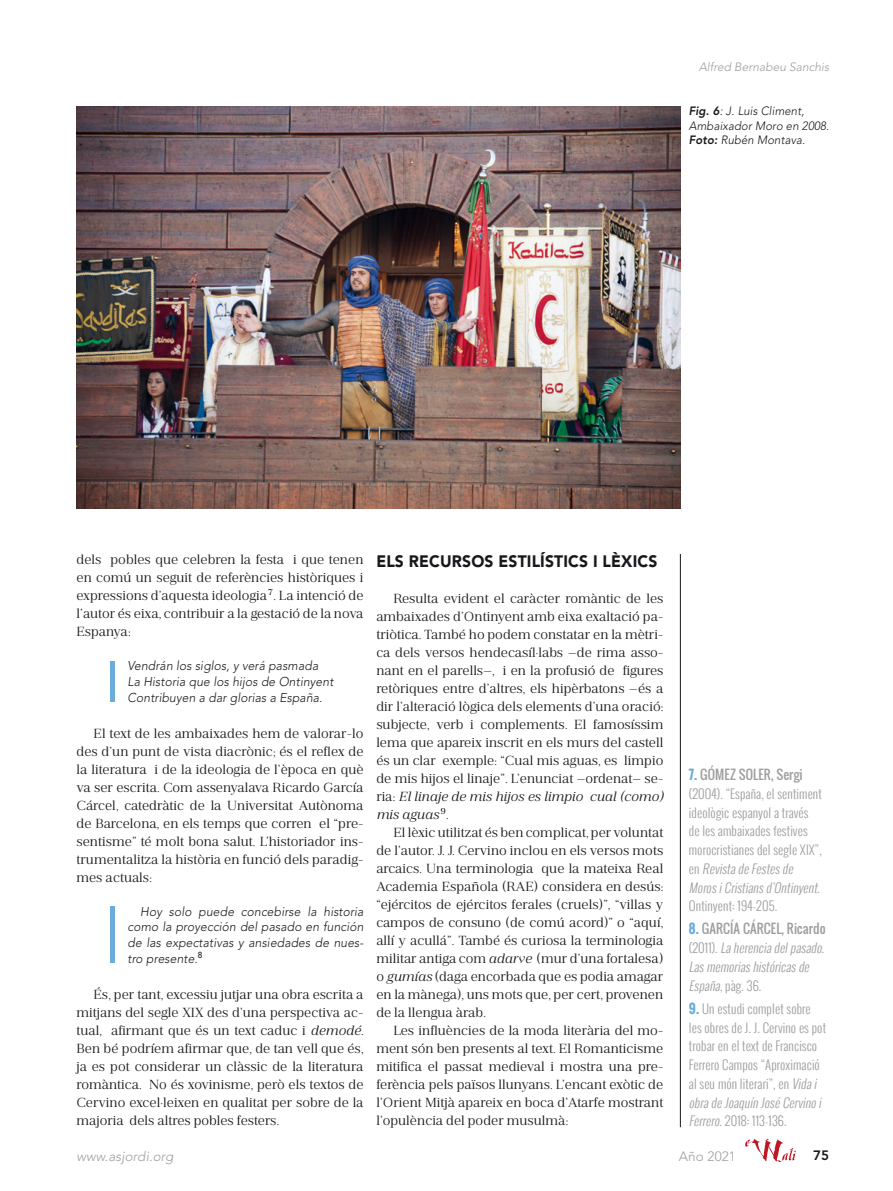
<style>
.page{position:relative;width:893px;height:1191px;background:#fff}
.page>*{position:absolute;margin:0;border:0;box-sizing:border-box;transform-origin:0 0}
.Intratítulo_niv1{font:900 16.5px "Avenir LT Std";letter-spacing:.01em;color:#1a171c;scale:.95 1}
.t1{font:13.5px/18px "Jules Text";color:#1a171c;text-align:justify}
.t2{font:italic 300 13.5px "Avenir LT Std";letter-spacing:.01em;color:#9d9ea0}
.t3{font:300 13.5px "Avenir LT Std";letter-spacing:.01em;color:#9d9ea0}
.t4{font:800 13.5px "Avenir LT Std";color:#1a171c}
.t5{font:300 12.75px/18.8px "Oswald";letter-spacing:.01em;color:#9d9ea0}
.Citas{font:italic 300 12.75px/15.8px "Avenir LT Std";letter-spacing:.01em;color:#1a171c;text-align:justify;scale:.95 1}
.t6{font:italic 300 12.75px/18.8px "Oswald";color:#9d9ea0}
.t7{font:italic 300 12px/14.4px "Avenir LT Std";letter-spacing:.01em;color:#1a171c;scale:.95 1}
.t8{font:italic 300 12px "Avenir LT Std";color:#9d9ea0}
.s1{font-weight:800}
.s2{font-style:italic}
.s3{font-weight:700;color:#6aacda}
.s4{font-weight:400}
.s5{font-weight:700;font-style:normal;color:#6aacda}
.s6{font-weight:400;font-style:normal}
.s7{font-style:normal}
</style>
<div class="page">
<hr style="left:111px;top:906px;width:4px;height:57px;background:#6aacda">
<hr style="left:111px;top:661px;width:4px;height:41px;background:#6aacda">
<hr style="left:680px;top:554px;width:1px;height:573px;background:#1a171c">
<img style="left:77px;top:106px;width:603px;height:403px">
<svg style="left:745px;top:1138px;width:51px;height:24px"></svg>
<p class="t8" style="left:699px;top:60px;width:132px">Alfred Bernabeu Sanchis</p>
<p class="t7" style="left:689px;top:104px;width:149px"><span class="s1">Fig. 6</span>: J. Luis Climent,<br>Ambaixador Moro en 2008.<br><span class="s1">Foto:</span> Rubén Montava.</p>
<p class="t1" style="left:77px;top:550px;width:289px">dels pobles que celebren la festa i que tenen en comú un seguit de referències històriques i expressions d’aquesta ideologia<sup>7</sup>. La intenció de l’autor és eixa, contribuir a la gestació de la nova Espanya:</p>
<p class="Citas" style="left:128px;top:658px;width:202px">Vendrán los siglos, y verá pasmada</p>
<p class="Citas" style="left:128px;top:674px;width:218px">La Historia que los hijos de Ontinyent</p>
<p class="Citas" style="left:128px;top:689px;width:207px">Contribuyen a dar glorias a España.</p>
<p class="t1" style="left:77px;top:724px;width:289px;text-indent:17px">El text de les ambaixades hem de valorar-lo des d’un punt de vista diacrònic; és el reflex de la literatura i de la ideologia de l’època en què va ser escrita. Com assenyalava Ricardo García Cárcel, catedràtic de la Universitat Autònoma de Barcelona, en els temps que corren el “pre&shy;sentisme” té molt bona salut. L’historiador ins&shy;trumentalitza la història en funció dels paradig&shy;mes actuals:</p>
<p class="Citas" style="left:128px;top:903px;width:250px;text-indent:13px">Hoy solo puede concebirse la historia como la proyección del pasado en función de las expectativas y ansiedades de nues&shy;tro presente.<sup>8</sup></p>
<p class="t1" style="left:77px;top:985px;width:289px;text-indent:17px">És, per tant, excessiu jutjar una obra escrita a mitjans del segle XIX des d’una perspectiva ac&shy;tual, afirmant que és un text caduc i <span class="s2">demodé</span>.<br>Ben bé podríem afirmar que, de tan vell que és, ja es pot considerar un clàssic de la literatura romàntica. No és xovinisme, però els textos de Cervino excel·leixen en qualitat per sobre de la majoria dels altres pobles festers.</p>
<p class="Intratítulo_niv1" style="left:376px;top:551px;width:297px">ELS RECURSOS ESTILÍSTICS I LÈXICS</p>
<p class="t1" style="left:376px;top:588px;width:289px;text-indent:17px">Resulta evident el caràcter romàntic de les ambaixades d’Ontinyent amb eixa exaltació pa&shy;triòtica. També ho podem constatar en la mètri&shy;ca dels versos hendecasíl·labs —de rima asso&shy;nant en el parells—, i en la profusió de figures retòriques entre d’altres, els hipèrbatons —és a dir l’alteració lògica dels elements d’una oració: subjecte, verb i complements. El famosíssim lema que apareix inscrit en els murs del castell és un clar exemple: “Cual mis aguas, es limpio de mis hijos el linaje”. L’enunciat —ordenat— se&shy;ria: <span class="s2">El linaje de mis hijos es limpio cual (como) mis aguas</span><sup>9</sup>.</p>
<p class="t1" style="left:376px;top:822px;width:289px;text-indent:17px">El lèxic utilitzat és ben complicat, per voluntat de l’autor. J. J. Cervino inclou en els versos mots arcaics. Una terminologia que la mateixa Real Academia Española (RAE) considera en desús: “ejércitos de ejércitos ferales (cruels)”, “villas y campos de consuno (de comú acord)” o “aquí, allí y acullá”. També és curiosa la terminologia militar antiga com <span class="s2">adarve</span> (mur d’una fortalesa) o <span class="s2">gumías</span> (daga encorbada que es podia amagar en la mànega), uns mots que, per cert, provenen de la llengua àrab.</p>
<p class="t1" style="left:376px;top:1020px;width:289px;text-indent:17px">Les influències de la moda literària del mo&shy;ment són ben presents al text. El Romanticisme mitifica el passat medieval i mostra una pre&shy;ferència pels països llunyans. L’encant exòtic de l’Orient Mitjà apareix en boca d’Atarfe mostrant l’opulència del poder musulmà:</p>
<p class="t5" style="left:689px;top:765px;width:134px"><span class="s3">7.</span> <span class="s4">GÓMEZ SOLER, Sergi </span>(2004). “España, el sentiment ideològic espanyol a través de les ambaixades festives morocristianes del segle XIX”, e n <span class="s2">RevistadeFestesde<br>MorosiCristiansd’Ontinyent</span>.<br>Ontinyent: 194-205.</p>
<p class="t6" style="left:689px;top:919px;width:140px"><span class="s5">8.</span> <span class="s6">GARCÍA CÁRCEL, Ricardo </span><span class="s7">( 2 0 1 1 ) .</span> Laherenciadelpasado.<br>Lasmemoriashistóricasde<br>España<span class="s7">, p à g . 3 6 .</span></p>
<p class="t5" style="left:689px;top:999px;width:139px"><span class="s3">9.</span> Un estudi complet sobre les obres de J. J. Cervino es pot trobar en el text de Francisco<br>Ferrero Campos “Aproximació al seu món literari”, en <span class="s2">Vidai obradeJoaquínJoséCervinoi<br>Ferrero</span>. 2018: 113-136.</p>
<p class="t2" style="left:77px;top:1147px;width:98px">www.asjordi.org</p>
<p class="t3" style="left:679px;top:1147px;width:59px">Año 2021</p>
<p class="t4" style="left:813px;top:1147px;width:18px">75</p>
</div>
